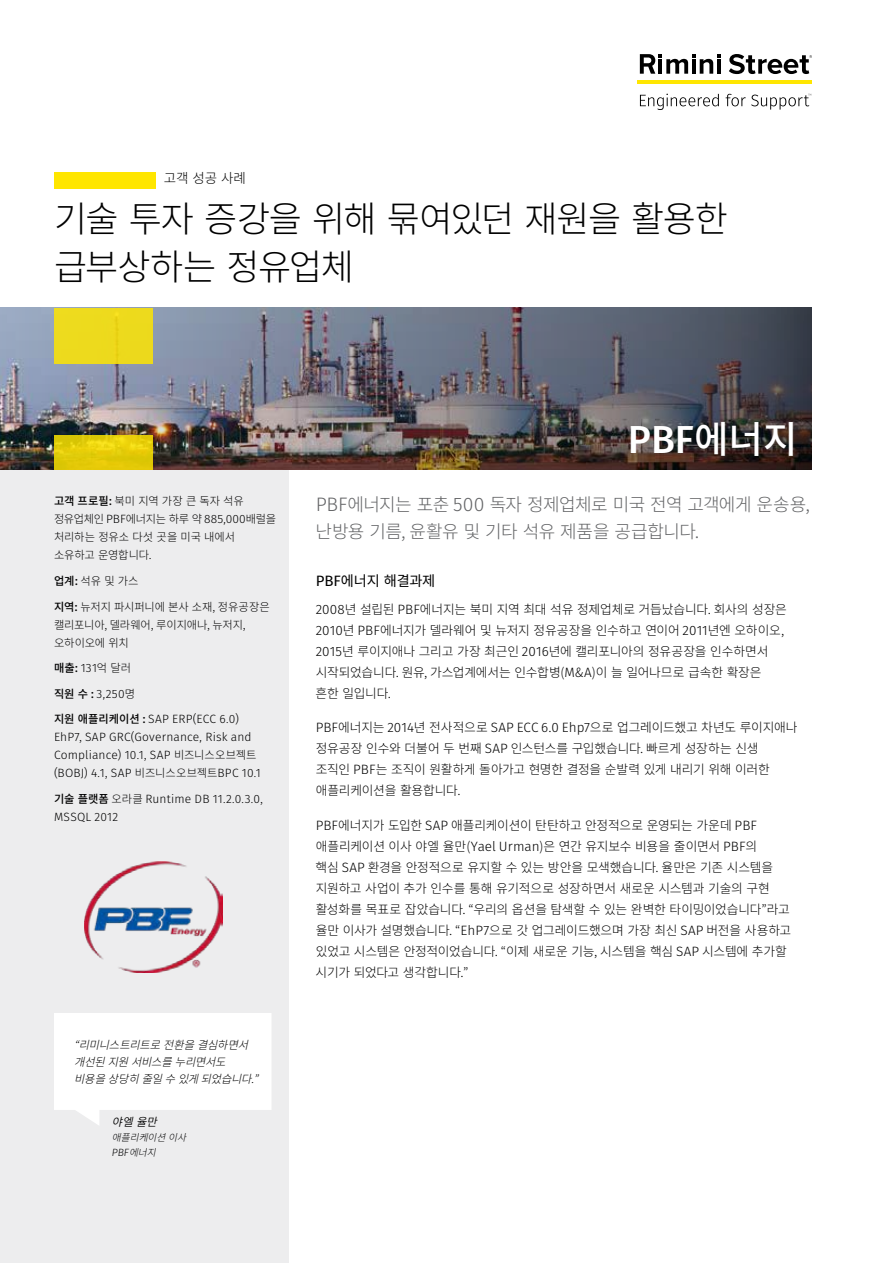
<style>
.page{position:relative;width:893px;height:1263px;background:#fff}
.page>*{position:absolute;margin:0;border:0;box-sizing:border-box;transform-origin:0 0}
.t1{font:500 39px "Fira Sans";color:#fff}
.t2{font:300 36px/48px "Source Han Sans KR";letter-spacing:-.04em;color:#000}
.t3{font:300 18px/27px "Source Han Sans KR";letter-spacing:-.035em;color:#636466}
.t4{font:14.25px "Source Han Sans KR";letter-spacing:-.015em;color:#000}
.t5{font:300 13.5px "Source Han Sans KR";color:#000}
.t6{font:300 12.75px/21px "Source Han Sans KR";letter-spacing:-.02em;color:#000}
.t7{font:300 12px/18px "Fira Sans";letter-spacing:.015em;color:#000}
.t8{font:300 11.25px/18px "Source Han Sans KR";letter-spacing:-.015em;color:#000}
.t9{font:italic 300 11.25px/16.8px "Source Han Sans KR";color:#000}
.t10{font:500 11.25px "Source Han Sans KR";color:#000}
.t11{font:italic 11.25px "Source Han Sans KR";color:#000}
.t12{font:italic 300 10.5px "Fira Sans";color:#000}
.t13{font:italic 300 9.75px "Source Han Sans KR";color:#000}
.s1{font-weight:500}
.s2{font-family:"Fira Sans";font-size:12px}
.s3{font-family:"Fira Sans";font-weight:300;font-size:12px}
.s4{font-weight:300}
.s5{font-family:"Source Han Sans KR";font-weight:500;font-size:11.25px}
.s6{font-family:"Source Han Sans KR";font-size:11.25px}
.s7{font-family:"Source Han Sans KR";font-size:9.75px}
.s8{font-family:"Source Han Sans KR";font-size:37.5px}
.s9{font-family:"Fira Sans";font-size:19.5px}
.s10{font-family:"Fira Sans";font-size:15px}
.s11{font-family:"Fira Sans";font-size:13.5px}
</style>
<div class="page">
<svg style="left:640px;top:54px;width:81px;height:20px"></svg>
<hr style="left:717px;top:59px;width:4px;height:15px;background:#000">
<svg style="left:729px;top:54px;width:83px;height:20px"></svg>
<hr style="left:637px;top:80px;width:175px;height:4px;background:#ffe600">
<svg style="left:640px;top:94px;width:79px;height:16px"></svg>
<svg style="left:726px;top:94px;width:85px;height:16px"></svg>
<div style="left:0;top:461px;width:289px;height:802px;background:#ededee"></div>
<img style="left:0;top:308px;width:812px;height:161px">
<div style="left:54px;top:172px;width:102px;height:17px;background:#ffe600"></div>
<svg style="left:54px;top:435px;width:99px;height:34px;background:#e4cc09"></svg>
<div style="left:54px;top:308px;width:99px;height:55px;background:#edda1d"></div>
<img style="left:85px;top:861px;width:138px;height:111px">
<svg style="left:54px;top:1013px;width:217px;height:112px;background:#fcfcfc"></svg>
<p class="t5" style="left:164px;top:171px;width:84px">고객 성공 사례</p>
<h2 class="t2" style="left:54px;top:196px;width:675px">기술 투자 증강을 위해 묶여있던 재원을 활용한 급부상하는 정유업체</h2>
<p class="t8" style="left:54px;top:493px;width:224px"><span class="s1">고객 프로필:</span> 북미 지역 가장 큰 독자 석유 정유업체인 <span class="s2">PBF</span>에너지는 하루 약 <span class="s2">885,000</span>배럴을 처리하는 정유소 다섯 곳을 미국 내에서 소유하고 운영합니다.</p>
<p class="t8" style="left:54px;top:572px;width:86px"><span class="s1">업계:</span> 석유 및 가스</p>
<p class="t8" style="left:54px;top:598px;width:217px"><span class="s1">지역:</span> 뉴저지 파시퍼니에 본사 소재, 정유공장은 캘리포니아, 델라웨어, 루이지애나, 뉴저지, 오하이오에 위치</p>
<p class="t10" style="left:54px;top:662px;width:79px">매출: <span class="s3">131</span><span class="s4">억 달러</span></p>
<p class="t7" style="left:54px;top:681px;width:186px;line-height:25.5px"><span class="s5">직원 수 :</span> 3,250<span class="s6">명<br></span><span class="s5">지원 애플리케이션 :</span> SAP ERP(ECC 6.0)</p>
<p class="t7" style="left:54px;top:728px;width:208px">EhP7<span class="s6">,</span> SAP GRC(Governance, Risk and<br>Compliance) 10.1<span class="s6">,</span> SAP <span class="s6">비즈니스오브젝트 </span>(BOBJ) 4.1<span class="s6">,</span> SAP <span class="s6">비즈니스오브젝트</span>BPC 10.1</p>
<p class="t7" style="left:54px;top:790px;width:211px"><span class="s5">기술 플랫폼</span> <span class="s6">오라클</span> Runtime DB 11.2.0.3.0<span class="s6">,<br></span>MSSQL 2012</p>
<p class="t9" style="left:74px;top:1036px;width:192px">“리미니스트리트로전환을결심하면서 개선된지원서비스를누리면서도 비용을상당히줄일수있게되었습니다.”</p>
<p class="t11" style="left:112px;top:1116px;width:53px">야엘율만</p>
<p class="t13" style="left:112px;top:1132px;width:82px">애플리케이션이사</p>
<p class="t12" style="left:112px;top:1145px;width:51px">PBF<span class="s7">에너지</span></p>
<h1 class="t1" style="left:628px;top:412px;width:171px">PBF<span class="s8">에너지</span></h1>
<h3 class="t3" style="left:316px;top:491px;width:496px"><span class="s9">PBF</span>에너지는 포춘 <span class="s9">500</span> 독자 정제업체로 미국 전역 고객에게 운송용, 난방용 기름, 윤활유 및 기타 석유 제품을 공급합니다.</h3>
<p class="t4" style="left:316px;top:573px;width:121px"><span class="s10">PBF</span>에너지 해결과제</p>
<p class="t6" style="left:316px;top:599px;width:473px"><span class="s11">2008</span>년 설립된 <span class="s11">PBF</span>에너지는 북미 지역 최대 석유 정제업체로 거듭났습니다. 회사의 성장은 <span class="s11">2010</span>년 <span class="s11">PBF</span>에너지가 델라웨어 및 뉴저지 정유공장을 인수하고 연이어 <span class="s11">2011</span>년엔 오하이오, <span class="s11">2015</span>년 루이지애나 그리고 가장 최근인 <span class="s11">2016</span>년에 캘리포니아의 정유공장을 인수하면서 시작되었습니다. 원유, 가스업계에서는 인수합병(<span class="s11">M</span>&amp;<span class="s11">A</span>)이 늘 일어나므로 급속한 확장은 흔한 일입니다.</p>
<p class="t6" style="left:316px;top:717px;width:483px"><span class="s11">PBF</span>에너지는 <span class="s11">2014</span>년 전사적으로 <span class="s11">SAP ECC 6</span>.<span class="s11">0 Ehp7</span>으로 업그레이드했고 차년도 루이지애나 정유공장 인수와 더불어 두 번째 <span class="s11">SAP</span> 인스턴스를 구입했습니다. 빠르게 성장하는 신생<br>조직인 <span class="s11">PBF</span>는 조직이 원활하게 돌아가고 현명한 결정을 순발력 있게 내리기 위해 이러한 애플리케이션을 활용합니다.</p>
<p class="t6" style="left:316px;top:815px;width:477px"><span class="s11">PBF</span>에너지가 도입한 <span class="s11">SAP</span> 애플리케이션이 탄탄하고 안정적으로 운영되는 가운데 <span class="s11">PBF </span>애플리케이션 이사 야엘 율만(<span class="s11">Yael Urman</span>)은 연간 유지보수 비용을 줄이면서 <span class="s11">PBF</span>의<br>핵심 <span class="s11">SAP</span> 환경을 안정적으로 유지할 수 있는 방안을 모색했습니다. 율만은 기존 시스템을 지원하고 사업이 추가 인수를 통해 유기적으로 성장하면서 새로운 시스템과 기술의 구현 활성화를 목표로 잡았습니다. “우리의 옵션을 탐색할 수 있는 완벽한 타이밍이었습니다”라고 율만 이사가 설명했습니다. “<span class="s11">EhP7</span>으로 갓 업그레이드했으며 가장 최신 <span class="s11">SAP</span> 버전을 사용하고 있었고 시스템은 안정적이었습니다. “이제 새로운 기능, 시스템을 핵심 <span class="s11">SAP</span> 시스템에 추가할 시기가 되었다고 생각합니다.”</p>
</div>
